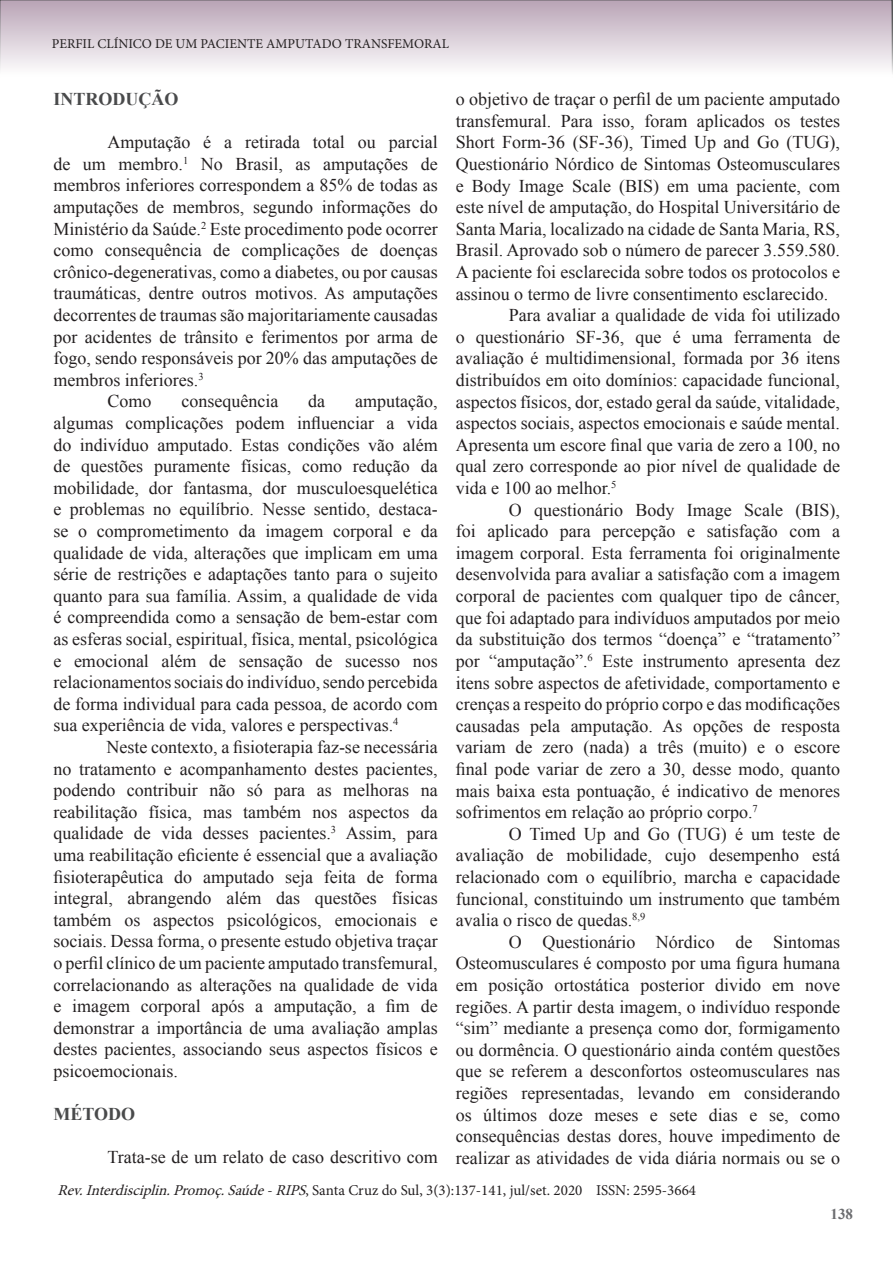
<style>
.page{position:relative;width:893px;height:1263px;background:#fff}
.page>*{position:absolute;margin:0;border:0;box-sizing:border-box;transform-origin:0 0}
.t1{font:18px/21.6px "Times New Roman";color:#231f20;text-align:justify}
.t2{font:700 18px "Times New Roman";color:#494a4b}
.t3{font:15px "Minion Pro";color:#231f20}
.t4{font:700 15px "Times New Roman";color:#6c6d70}
.t5{font:13.5px "Minion Pro";color:#231f20}
.s1{font-style:italic}
</style>
<div class="page">
<svg style="left:0;top:0;width:892px;height:71px;background:#d8ccd6"></svg>
<svg style="left:892px;top:0;width:1px;height:74px"></svg>
<p class="t5" style="left:52px;top:35px;width:399px">PERFIL CLÍNICO DE UM PACIENTE AMPUTADO TRANSFEMORAL</p>
<p class="t2" style="left:53px;top:86px;width:126px">INTRODUÇÃO</p>
<p class="t1" style="left:53px;top:131px;width:386px;text-indent:54px">Amputação é a retirada total ou parcial de um membro.<sup>1</sup> No Brasil, as amputações de membros inferiores correspondem a 85% de todas as amputações de membros, segundo informações do Ministério da Saúde.<sup>2</sup> Este procedimento pode ocorrer como consequência de complicações de doenças crônico-degenerativas, como a diabetes, ou por causas traumáticas, dentre outros motivos. As amputações decorrentes de traumas são majoritariamente causadas por acidentes de trânsito e ferimentos por arma de fogo, sendo responsáveis por 20% das amputações de membros inferiores.<sup>3</sup></p>
<p class="t1" style="left:107px;top:390px;width:46px">Como</p>
<p class="t1" style="left:181px;top:390px;width:98px">consequência</p>
<p class="t1" style="left:308px;top:390px;width:18px">da</p>
<p class="t1" style="left:53px;top:390px;width:386px;text-indent:302px">amputação, algumas complicações podem influenciar a vida do indivíduo amputado. Estas condições vão além de questões puramente físicas, como redução da mobilidade, dor fantasma, dor musculoesquelética e problemas no equilíbrio. Nesse sentido, destaca&shy;se o comprometimento da imagem corporal e da qualidade de vida, alterações que implicam em uma série de restrições e adaptações tanto para o sujeito quanto para sua família. Assim, a qualidade de vida é compreendida como a sensação de bem-estar com as esferas social, espiritual, física, mental, psicológica e emocional além de sensação de sucesso nos relacionamentos sociais do indivíduo, sendo percebida de forma individual para cada pessoa, de acordo com sua experiência de vida, valores e perspectivas.<sup>4</sup></p>
<p class="t1" style="left:53px;top:736px;width:386px;text-indent:53px">Neste contexto, a fisioterapia faz-se necessária no tratamento e acompanhamento destes pacientes, podendo contribuir não só para as melhoras na reabilitação física, mas também nos aspectos da qualidade de vida desses pacientes.<sup>3</sup> Assim, para uma reabilitação eficiente é essencial que a avaliação fisioterapêutica do amputado seja feita de forma integral, abrangendo além das questões físicas também os aspectos psicológicos, emocionais e sociais. Dessa forma, o presente estudo objetiva traçar o perfil clínico de um paciente amputado transfemural, correlacionando as alterações na qualidade de vida e imagem corporal após a amputação, a fim de demonstrar a importância de uma avaliação amplas destes pacientes, associando seus aspectos físicos e psicoemocionais.</p>
<p class="t2" style="left:53px;top:1102px;width:83px">MÉTODO</p>
<p class="t1" style="left:107px;top:1146px;width:332px">Trata-se de um relato de caso descritivo com</p>
<p class="t1" style="left:456px;top:88px;width:386px">o objetivo de traçar o perfil de um paciente amputado transfemural. Para isso, foram aplicados os testes Short Form-36 (SF-36), Timed Up and Go (TUG), Questionário Nórdico de Sintomas Osteomusculares e Body Image Scale (BIS) em uma paciente, com este nível de amputação, do Hospital Universitário de Santa Maria, localizado na cidade de Santa Maria, RS, Brasil. Aprovado sob o número de parecer 3.559.580.<br>A paciente foi esclarecida sobre todos os protocolos e assinou o termo de livre consentimento esclarecido.</p>
<p class="t1" style="left:456px;top:304px;width:386px;text-indent:53px">Para avaliar a qualidade de vida foi utilizado o questionário SF-36, que é uma ferramenta de avaliação é multidimensional, formada por 36 itens distribuídos em oito domínios: capacidade funcional, aspectos físicos, dor, estado geral da saúde, vitalidade, aspectos sociais, aspectos emocionais e saúde mental.<br>Apresenta um escore final que varia de zero a 100, no qual zero corresponde ao pior nível de qualidade de vida e 100 ao melhor.<sup>5</sup></p>
<p class="t1" style="left:456px;top:499px;width:386px;text-indent:53px">O questionário Body Image Scale (BIS), foi aplicado para percepção e satisfação com a imagem corporal. Esta ferramenta foi originalmente desenvolvida para avaliar a satisfação com a imagem corporal de pacientes com qualquer tipo de câncer, que foi adaptado para indivíduos amputados por meio da substituição dos termos “doença” e “tratamento” por “amputação”.<sup>6</sup> Este instrumento apresenta dez itens sobre aspectos de afetividade, comportamento e crenças a respeito do próprio corpo e das modificações causadas pela amputação. As opções de resposta variam de zero (nada) a três (muito) e o escore final pode variar de zero a 30, desse modo, quanto mais baixa esta pontuação, é indicativo de menores sofrimentos em relação ao próprio corpo.<sup>7</sup></p>
<p class="t1" style="left:456px;top:823px;width:386px;text-indent:53px">O Timed Up and Go (TUG) é um teste de avaliação de mobilidade, cujo desempenho está relacionado com o equilíbrio, marcha e capacidade funcional, constituindo um instrumento que também avalia o risco de quedas.<sup>8,9</sup></p>
<p class="t1" style="left:456px;top:931px;width:386px;text-indent:53px">O Questionário Nórdico de Sintomas Osteomusculares é composto por uma figura humana em posição ortostática posterior divido em nove regiões. A partir desta imagem, o indivíduo responde “sim” mediante a presença como dor, formigamento ou dormência. O questionário ainda contém questões que se referem a desconfortos osteomusculares nas regiões representadas, levando em considerando os últimos doze meses e sete dias e se, como consequências destas dores, houve impedimento de realizar as atividades de vida diária normais ou se o</p>
<p class="t3" style="left:57px;top:1180px;width:640px"><span class="s1">Rev.Interdisciplin.Promoç.Saúde-RIPS</span>, Santa Cruz do Sul, 3(3):137-141, jul/set. 2020 ISSN: 2595-3664</p>
<p class="t4" style="left:831px;top:1204px;width:24px">138</p>
</div>
